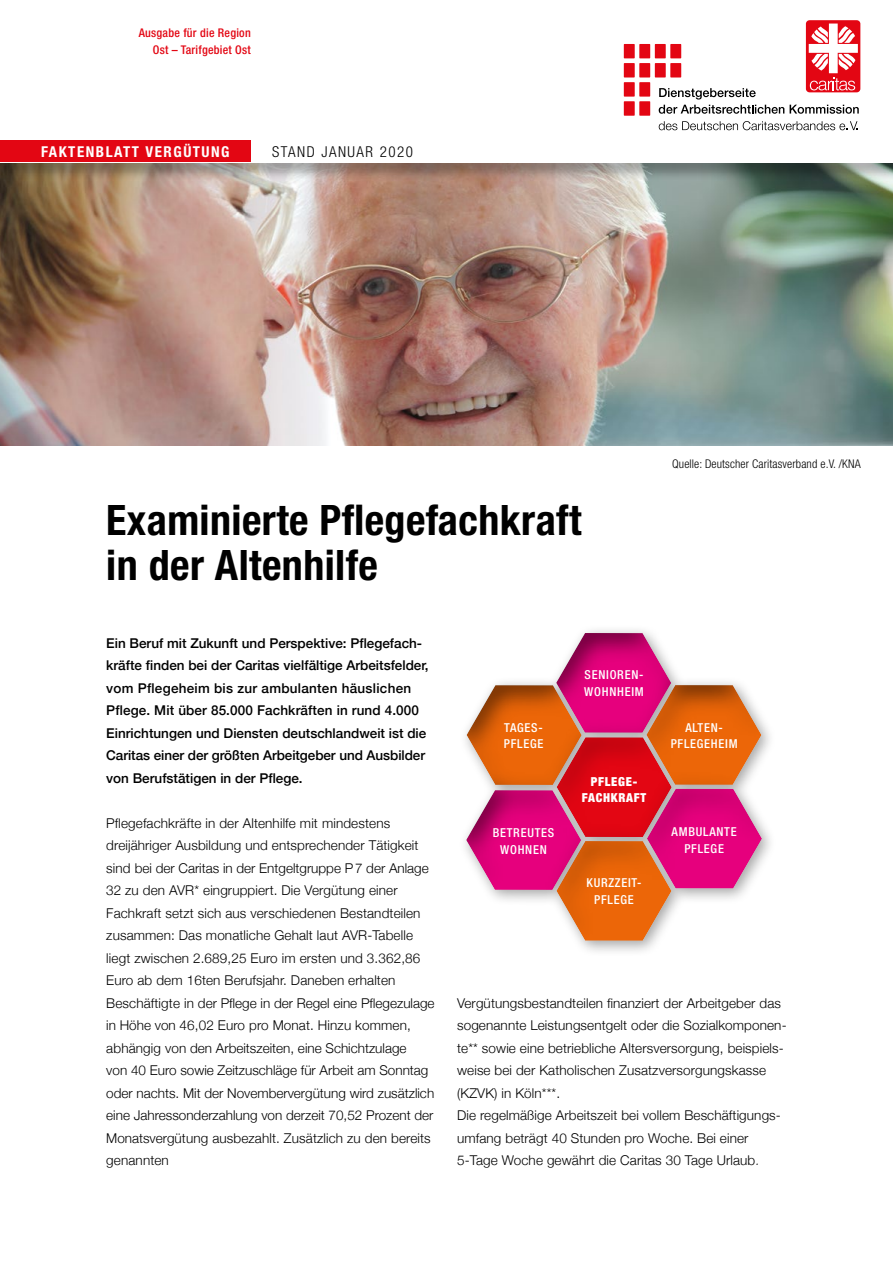
<style>
.page{position:relative;width:893px;height:1263px;background:#fff}
.page>*{position:absolute;margin:0;border:0;box-sizing:border-box;transform-origin:0 0}
.t1{font:700 condensed 42px/45px "Helvetica Neue";letter-spacing:.01em;color:#000}
.t2{font:700 condensed 15px "Helvetica Neue";letter-spacing:.1em;color:#fff}
.t3{font:300 condensed 15px "Helvetica Neue";letter-spacing:.1em;color:#000}
.t4{font:300 13.5px/22.5px "Helvetica Neue";letter-spacing:.01em;color:#000}
.t5{font:500 13.5px/22.5px "Helvetica Neue";color:#000}
.t6{font:500 condensed 12.3px/16.5px "Helvetica Neue";letter-spacing:.06em;color:#fff;text-align:center}
.t7{font:900 condensed 12.3px/16.5px "Helvetica Neue";letter-spacing:.06em;color:#fff;text-align:center}
.t8{font:300 condensed 12px "Helvetica Neue";letter-spacing:.01em;color:#000}
.t9{font:500 condensed 12px/16.5px "Helvetica Neue";letter-spacing:.02em;color:#e30613;text-align:right}
.s1{font-style:italic;font-stretch:condensed}
</style>
<div class="page">
<img style="left:0;top:181px;width:893px;height:264px">
<div style="left:0;top:0;width:893px;height:181px;background:#000;opacity:.3"></div>
<div style="left:0;top:0;width:893px;height:162px;background:#fff"></div>
<div style="left:458px;top:624px;width:319px;height:333px;background:#000;opacity:.36"></div>
<div style="left:454px;top:623px;width:320px;height:318px;background:#000;opacity:.77"></div>
<div style="left:0;top:141px;width:251px;height:21px;background:#e30613"></div>
<div style="left:806px;top:20px;width:54px;height:72px;background:#e30613;border-radius:4px"></div>
<svg style="left:809px;top:24px;width:49px;height:66px"></svg>
<div style="left:655px;top:44px;width:11px;height:14px;background:#e30613"></div>
<div style="left:670px;top:44px;width:11px;height:14px;background:#e30613"></div>
<div style="left:624px;top:44px;width:11px;height:14px;background:#e30613"></div>
<div style="left:639px;top:44px;width:11px;height:14px;background:#e30613"></div>
<div style="left:655px;top:63px;width:11px;height:14px;background:#e30613"></div>
<div style="left:670px;top:63px;width:11px;height:14px;background:#e30613"></div>
<div style="left:624px;top:63px;width:11px;height:14px;background:#e30613"></div>
<div style="left:639px;top:63px;width:11px;height:14px;background:#e30613"></div>
<div style="left:624px;top:82px;width:11px;height:15px;background:#e30613"></div>
<div style="left:639px;top:82px;width:11px;height:15px;background:#e30613"></div>
<div style="left:624px;top:101px;width:11px;height:15px;background:#e30613"></div>
<div style="left:639px;top:101px;width:11px;height:15px;background:#e30613"></div>
<svg style="left:659px;top:88px;width:125px;height:26px"></svg>
<svg style="left:790px;top:105px;width:69px;height:9px"></svg>
<svg style="left:659px;top:121px;width:199px;height:9px"></svg>
<p class="t9" style="left:139px;top:25px;width:114px">Ausgabe für die Region<br>Ost – Tarifgebiet Ost</p>
<p class="t2" style="left:41px;top:142px;width:190px">FAKTENBLATT VERGÜTUNG</p>
<p class="t3" style="left:272px;top:143px;width:142px">STAND JANUAR 2020</p>
<h1 class="t1" style="left:106px;top:497px;width:477px">Examinierte Pflegefachkraft in der Altenhilfe</h1>
<p class="t8" style="left:672px;top:456px;width:190px">Quelle: Deutscher Caritasverband e.V. /KNA</p>
<p class="t5" style="left:106px;top:630px;width:324px">Ein Beruf mit Zukunft und Perspektive: Pflegefach&shy;kräfte finden bei der Caritas vielfältige Arbeitsfelder, vom Pflegeheim bis zur ambulanten häuslichen Pflege. Mit über 85.000 Fachkräften in rund 4.000<br>Einrichtungen und Diensten deutschlandweit ist die Caritas einer der größten Arbeitgeber und Ausbilder von Berufstätigen in der Pflege.</p>
<p class="t4" style="left:106px;top:811px;width:330px">Pflegefachkräfte in der Altenhilfe mit mindestens dreijähriger Ausbildung und entsprechender Tätigkeit sind bei der Caritas in der Entgeltgruppe P7 der Anlage 32 zu den AVR* eingruppiert. Die Vergütung einer Fachkraft setzt sich aus verschiedenen Bestandteilen zusammen: Das monatliche Gehalt laut AVR-Tabelle liegt zwischen 2.689,25 Euro im ersten und 3.362,86<br>Euro ab dem 16ten Berufsjahr. Daneben erhalten Beschäftigte in der Pflege in der Regel eine Pflegezulage in Höhe von 46,02 Euro pro Monat. Hinzu kommen, abhängig von den Arbeitszeiten, eine Schichtzulage<br>von 40 Euro sowie Zeitzuschläge für Arbeit am Sonntag oder nachts. Mit der Novembervergütung wird zusätzlich eine Jahressonderzahlung von derzeit 70,52 Prozent der Monatsvergütung ausbezahlt. Zusätzlich zu den bereits genannten</p>
<p class="t6" style="left:584px;top:666px;width:61px;text-align:left">SENIOREN-<br>WOHNHEIM</p>
<p class="t6" style="left:504px;top:719px;width:41px;text-align:left">TAGES-<br>PFLEGE</p>
<p class="t6" style="left:671px;top:719px;width:68px">ALTEN-<br>PFLEGEHEIM</p>
<p class="t6" style="left:493px;top:824px;width:63px">BETREUTES<br>WOHNEN</p>
<p class="t7" style="left:582px;top:772px;width:66px">PFLEGE-<br>FACHKRAFT</p>
<p class="t6" style="left:587px;top:874px;width:56px">KURZZEIT-<br>PFLEGE</p>
<p class="t6" style="left:672px;top:824px;width:67px">AMBULANTE<br>PFLEGE</p>
<p class="t4" style="left:457px;top:991px;width:331px">Vergütungsbestandteilen finanziert der Arbeitgeber das sogenannte Leistungsentgelt oder die Sozialkomponen&shy;te** sowie eine betriebliche Altersversorgung, beispiels&shy;weise bei der Katholischen Zusatzversorgungskasse (KZVK) in Köln***.<br>Die regelmäßige Arbeitszeit bei vollem Beschäftigungs&shy;umfang beträgt 40 Stunden pro Woche. Bei einer 5-Tage Woche gewährt die Caritas 30 Tage Urlaub<span class="s1">.</span></p>
</div>
